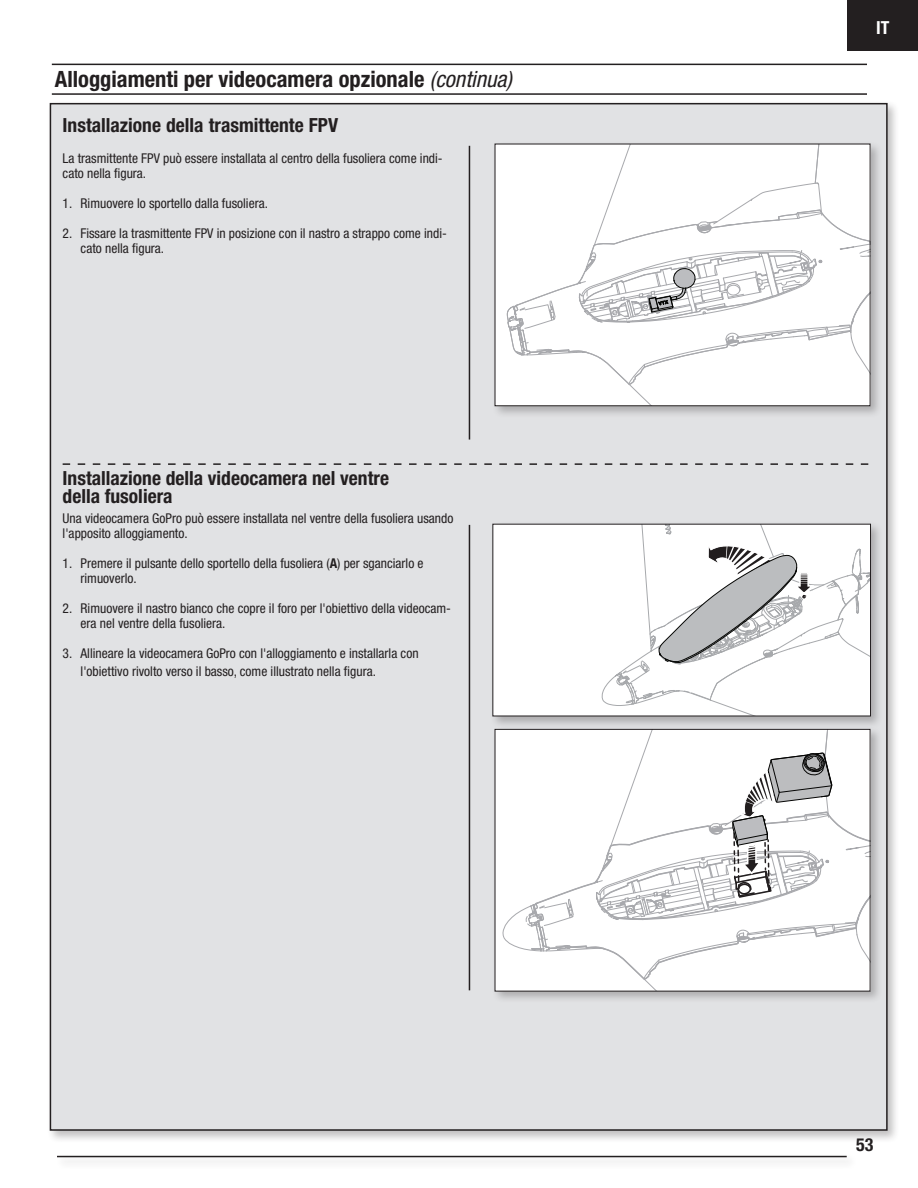
<style>
.page{position:relative;width:918px;height:1188px;background:#fff}
.page>*{position:absolute;margin:0;border:0;box-sizing:border-box;transform-origin:0 0}
.t1{font:700 condensed 22.5px "Helvetica Neue LT Std";color:#231f20}
.t2{font:700 condensed 19.5px/18px "Helvetica Neue LT Std";color:#231f20}
.t3{font:700 condensed 18px "Helvetica Neue LT Std";color:#fff}
.t4{font:700 condensed 18px "Helvetica Neue LT Std";color:#231f20}
.t5{font:condensed 13.5px/15px "Helvetica Neue LT Std";color:#231f20}
.s1{font-weight:400;font-style:italic}
.s2{font-weight:700}
</style>
<div class="page">
<div style="left:847px;top:0;width:71px;height:51px;background:#231f20"></div>
<div style="left:55px;top:1153px;width:803px;height:17px;background:#231f20;opacity:.28"></div>
<hr style="left:57px;top:1156px;width:790px;height:1px;background:#231f20">
<div style="left:47px;top:100px;width:853px;height:1043px;background:#231f20;opacity:.28"></div>
<div style="left:50px;top:104px;width:837px;height:1026px;background:#e1e2e4"></div>
<hr style="left:52px;top:93px;width:815px;height:2px;background:#231f20">
<hr style="left:52px;top:64px;width:815px;height:1px;background:#231f20">
<hr style="left:469px;top:146px;width:1px;height:294px;background:#231f20">
<svg style="left:63px;top:463px;width:805px;height:2px"></svg>
<div style="left:490px;top:521px;width:393px;height:208px;background:#231f20;opacity:.28"></div>
<div style="left:493px;top:524px;width:378px;height:192px;background:#fff"></div>
<div style="left:492px;top:726px;width:391px;height:278px;background:#231f20;opacity:.28"></div>
<svg style="left:502px;top:521px;width:370px;height:483px"></svg>
<hr style="left:469px;top:525px;width:1px;height:465px;background:#231f20">
<div style="left:492px;top:141px;width:391px;height:277px;background:#231f20;opacity:.28"></div>
<div style="left:495px;top:144px;width:375px;height:262px;background:#fff"></div>
<svg style="left:507px;top:146px;width:363px;height:272px"></svg>
<h1 class="t1" style="left:55px;top:65px;width:459px">Alloggiamenti per videocamera opzionale <span class="s1">(continua)</span></h1>
<h2 class="t2" style="left:63px;top:115px;width:277px">Installazione della trasmittente FPV</h2>
<p class="t5" style="left:63px;top:150px;width:382px">La trasmittente FPV può essere installata al centro della fusoliera come indi&shy;cato nella figura.</p>
<p class="t5" style="left:63px;top:195px;width:207px">1. Rimuovere lo sportello dalla fusoliera.</p>
<p class="t5" style="left:81px;top:225px;width:368px;text-indent:-18px">2. Fissare la trasmittente FPV in posizione con il nastro a strappo come indi&shy;cato nella figura.</p>
<h2 class="t2" style="left:63px;top:469px;width:328px">Installazione della videocamera nel ventre della fusoliera</h2>
<p class="t5" style="left:63px;top:511px;width:392px">Una videocamera GoPro può essere installata nel ventre della fusoliera usando l'apposito alloggiamento.</p>
<p class="t5" style="left:81px;top:556px;width:345px;text-indent:-18px">1. Premere il pulsante dello sportello della fusoliera (<span class="s2">A</span>) per sganciarlo e rimuoverlo.</p>
<p class="t5" style="left:81px;top:601px;width:372px;text-indent:-18px">2. Rimuovere il nastro bianco che copre il foro per l'obiettivo della videocam&shy;era nel ventre della fusoliera.</p>
<p class="t5" style="left:81px;top:645px;width:340px;line-height:18px;text-indent:-18px">3. Allineare la videocamera GoPro con l'alloggiamento e installarla con l'obiettivo rivolto verso il basso, come illustrato nella figura.</p>
<h3 class="t3" style="left:876px;top:17px;width:15px">IT</h3>
<h3 class="t4" style="left:856px;top:1134px;width:19px">53</h3>
</div>
